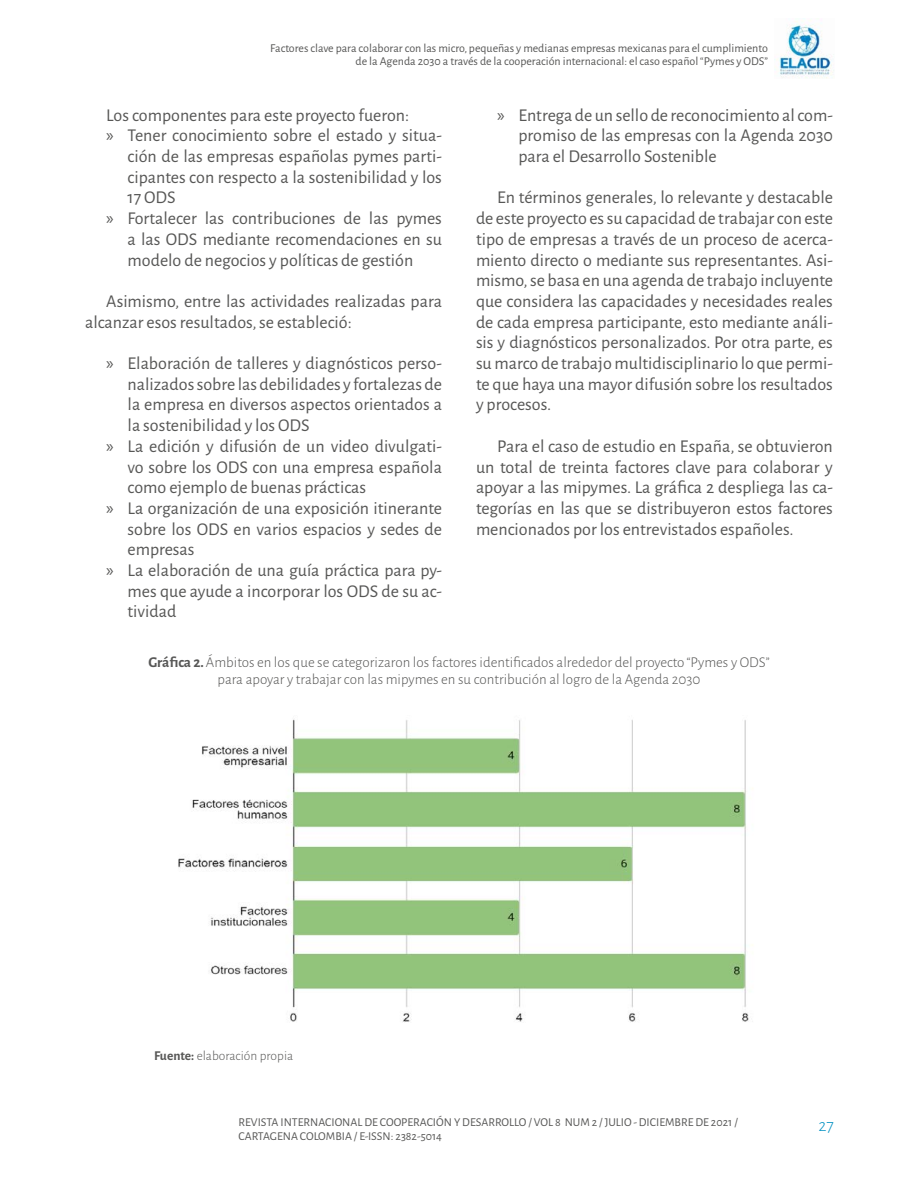
<style>
.page{position:relative;width:918px;height:1188px;background:#fff}
.page>*{position:absolute;margin:0;border:0;box-sizing:border-box;transform-origin:0 0}
.t1{font:18px/20.7px "Alegreya Sans";color:#575756;text-align:justify}
.t2{font:300 18px "Alegreya Sans";color:#0090c2}
.t3{font:300 15px/17.2px "Alegreya Sans";color:#575756;text-align:center}
.t4{font:300 13.5px "Alegreya Sans";color:#575756}
.t5{font:12px/13.8px "Alegreya Sans";color:#575756}
.s1{font-family:"Myriad Pro"}
.s2{font-weight:700}
</style>
<div class="page">
<img style="left:774px;top:18px;width:60px;height:60px">
<img style="left:178px;top:719px;width:575px;height:303px">
<p class="t5" style="left:270px;top:40px;width:499px;text-align:right">Factores clave para colaborar con las micro, pequeñas y medianas empresas mexicanas para el cumplimiento de la Agenda 2030 a través de la cooperación internacional: el caso español “Pymes y ODS”</p>
<p class="t1" style="left:106px;top:104px;width:305px">Los componentes para este proyecto fueron:</p>
<p class="t1" style="left:106px;top:124px;width:337px"><span class="s1">»</span> Tener conocimiento sobre el estado y situa-</p>
<p class="t1" style="left:128px;top:145px;width:316px">ción de las empresas españolas pymes parti-</p>
<p class="t1" style="left:128px;top:166px;width:316px">cipantes con respecto a la sostenibilidad y los</p>
<p class="t1" style="left:128px;top:187px;width:50px">17 ODS</p>
<p class="t1" style="left:106px;top:207px;width:337px"><span class="s1">»</span> Fortalecer las contribuciones de las pymes</p>
<p class="t1" style="left:128px;top:228px;width:316px">a las ODS mediante recomendaciones en su</p>
<p class="t1" style="left:128px;top:249px;width:287px">modelo de negocios y políticas de gestión</p>
<p class="t1" style="left:85px;top:290px;width:358px;text-indent:21px">Asimismo, entre las actividades realizadas para alcanzar esos resultados, se estableció:</p>
<p class="t1" style="left:106px;top:352px;width:337px"><span class="s1">»</span> Elaboración de talleres y diagnósticos perso-</p>
<p class="t1" style="left:128px;top:373px;width:316px">nalizados sobre las debilidades y fortalezas de</p>
<p class="t1" style="left:128px;top:394px;width:316px">la empresa en diversos aspectos orientados a</p>
<p class="t1" style="left:128px;top:414px;width:184px">la sostenibilidad y los ODS</p>
<p class="t1" style="left:106px;top:435px;width:337px"><span class="s1">»</span> La edición y difusión de un video divulgati-</p>
<p class="t1" style="left:128px;top:456px;width:316px">vo sobre los ODS con una empresa española</p>
<p class="t1" style="left:128px;top:476px;width:240px">como ejemplo de buenas prácticas</p>
<p class="t1" style="left:106px;top:497px;width:337px"><span class="s1">»</span> La organización de una exposición itinerante</p>
<p class="t1" style="left:128px;top:518px;width:316px">sobre los ODS en varios espacios y sedes de</p>
<p class="t1" style="left:128px;top:538px;width:69px">empresas</p>
<p class="t1" style="left:106px;top:559px;width:337px"><span class="s1">»</span> La elaboración de una guía práctica para py-</p>
<p class="t1" style="left:128px;top:580px;width:316px">mes que ayude a incorporar los ODS de su ac-</p>
<p class="t1" style="left:128px;top:601px;width:50px">tividad</p>
<p class="t1" style="left:519px;top:104px;width:316px;text-indent:-21px"><span class="s1">»</span> Entrega de un sello de reconocimiento al com&shy;promiso de las empresas con la Agenda 2030 para el Desarrollo Sostenible</p>
<p class="t1" style="left:476px;top:187px;width:358px;text-indent:21px">En términos generales, lo relevante y destacable de este proyecto es su capacidad de trabajar con este tipo de empresas a través de un proceso de acerca&shy;miento directo o mediante sus representantes. Asi&shy;mismo, se basa en una agenda de trabajo incluyente que considera las capacidades y necesidades reales de cada empresa participante, esto mediante análi&shy;sis y diagnósticos personalizados. Por otra parte, es su marco de trabajo multidisciplinario lo que permi&shy;te que haya una mayor difusión sobre los resultados y procesos.</p>
<p class="t1" style="left:476px;top:435px;width:358px;text-indent:21px">Para el caso de estudio en España, se obtuvieron un total de treinta factores clave para colaborar y apoyar a las mipymes. La gráfica 2 despliega las ca&shy;tegorías en las que se distribuyeron estos factores mencionados por los entrevistados españoles.</p>
<p class="t3" style="left:149px;top:653px;width:623px"><span class="s2">Gráfica 2.</span> Ámbitos en los que se categorizaron los factores identificados alrededor del proyecto “Pymes y ODS” para apoyar y trabajar con las mipymes en su contribución al logro de la Agenda 2030</p>
<p class="t4" style="left:154px;top:1047px;width:141px"><span class="s2">Fuente:</span> elaboración propia</p>
<p class="t5" style="left:239px;top:1115px;width:501px">REVISTA INTERNACIONAL DE COOPERACIÓN Y DESARROLLO / VOL 8 NUM 2 / JULIO - DICIEMBRE DE 2021 /<br>CARTAGENA COLOMBIA / E-ISSN: 2382-5014</p>
<p class="t2" style="left:818px;top:1113px;width:17px">27</p>
</div>
